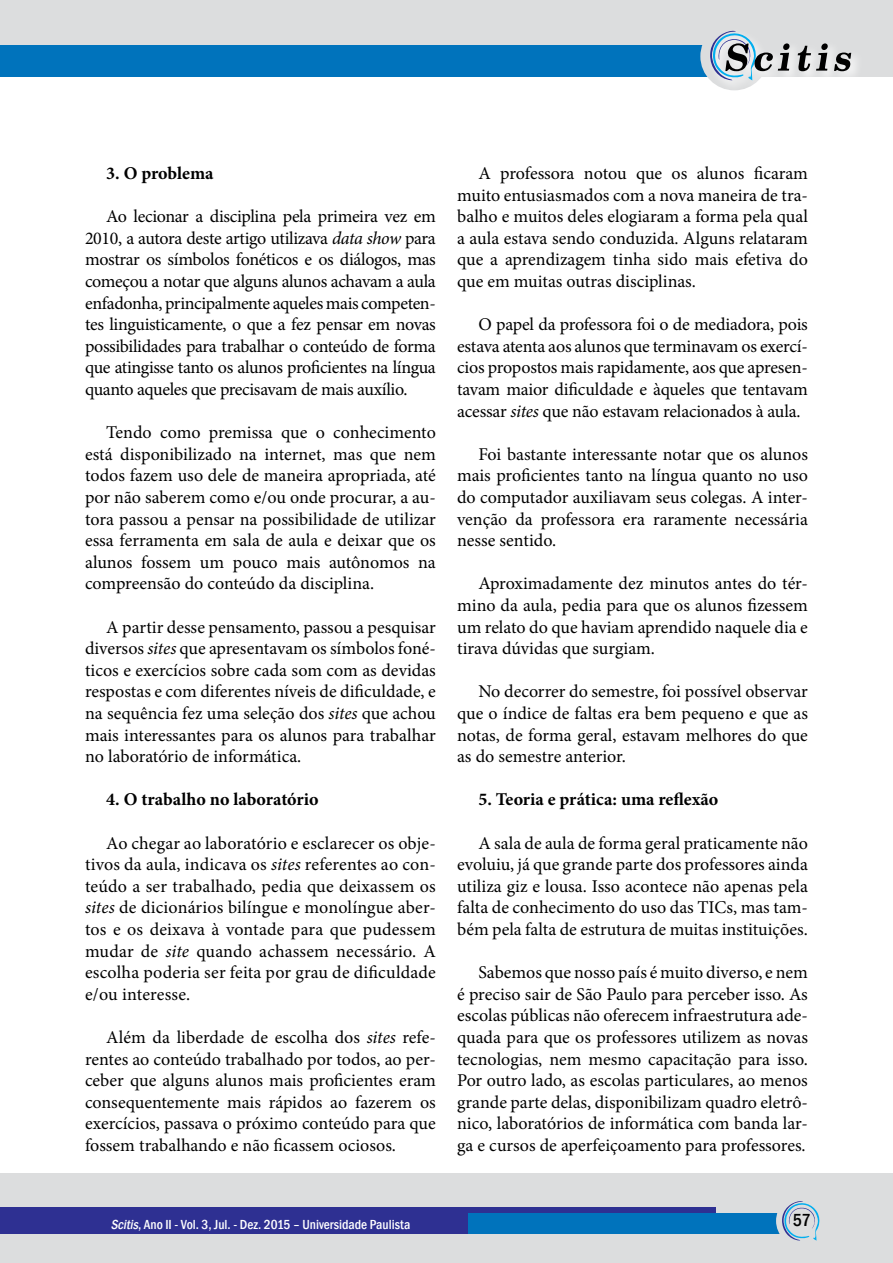
<style>
.page{position:relative;width:893px;height:1263px;background:#fff}
.page>*{position:absolute;margin:0;border:0;box-sizing:border-box;transform-origin:0 0}
.t1{font:18px/21.6px "Minion Pro";letter-spacing:-.005em;color:#000;text-align:justify}
.t2{font:700 18px "Minion Pro";color:#000}
.t3{font:500 condensed 18px "Franklin Gothic";color:#000}
.t4{font:500 condensed 13.5px "Franklin Gothic";color:#fff}
.s1{font-style:italic}
</style>
<div class="page">
<div style="left:0;top:0;width:893px;height:77px;background:#dcddde"></div>
<div style="left:0;top:45px;width:733px;height:32px;background:#0073bc"></div>
<div style="left:0;top:1174px;width:893px;height:89px;background:#dcddde"></div>
<div style="left:0;top:1208px;width:715px;height:26px;background:#2e3092"></div>
<div style="left:468px;top:1214px;width:312px;height:20px;background:#0073bc"></div>
<div style="left:700px;top:22px;width:68px;height:68px;background:#dcddde;border-radius:50%"></div>
<svg style="left:776px;top:1201px;width:44px;height:40px"></svg>
<div style="left:706px;top:27px;width:158px;height:66px;background:#fff;opacity:.75"></div>
<svg style="left:834px;top:53px;width:17px;height:18px"></svg>
<svg style="left:798px;top:43px;width:30px;height:28px"></svg>
<svg style="left:709px;top:30px;width:81px;height:50px"></svg>
<p class="t2" style="left:106px;top:160px;width:109px">3. O problema</p>
<p class="t1" style="left:85px;top:206px;width:352px;text-indent:21px">Ao lecionar a disciplina pela primeira vez em 2010, a autora deste artigo utilizava <span class="s1">data show</span> para mostrar os símbolos fonéticos e os diálogos, mas começou a notar que alguns alunos achavam a aula enfadonha, principalmente aqueles mais competen&shy;tes linguisticamente, o que a fez pensar em novas possibilidades para trabalhar o conteúdo de forma que atingisse tanto os alunos proficientes na língua quanto aqueles que precisavam de mais auxílio.</p>
<p class="t1" style="left:85px;top:422px;width:352px;text-indent:21px">Tendo como premissa que o conhecimento está disponibilizado na internet, mas que nem todos fazem uso dele de maneira apropriada, até por não saberem como e/ou onde procurar, a au&shy;tora passou a pensar na possibilidade de utilizar essa ferramenta em sala de aula e deixar que os alunos fossem um pouco mais autônomos na compreensão do conteúdo da disciplina.</p>
<p class="t1" style="left:85px;top:616px;width:352px;text-indent:21px">A partir desse pensamento, passou a pesquisar diversos <span class="s1">sites</span> que apresentavam os símbolos foné&shy;ticos e exercícios sobre cada som com as devidas respostas e com diferentes níveis de dificuldade, e na sequência fez uma seleção dos <span class="s1">sites</span> que achou mais interessantes para os alunos para trabalhar no laboratório de informática.</p>
<p class="t2" style="left:106px;top:787px;width:214px">4. O trabalho no laboratório</p>
<p class="t1" style="left:85px;top:832px;width:352px;text-indent:21px">Ao chegar ao laboratório e esclarecer os obje&shy;tivos da aula, indicava os <span class="s1">sites</span> referentes ao con&shy;teúdo a ser trabalhado, pedia que deixassem os <span class="s1">sites</span> de dicionários bilíngue e monolíngue aber&shy;tos e os deixava à vontade para que pudessem mudar de <span class="s1">site</span> quando achassem necessário. A escolha poderia ser feita por grau de dificuldade e/ou interesse.</p>
<p class="t1" style="left:85px;top:1026px;width:352px;text-indent:21px">Além da liberdade de escolha dos <span class="s1">sites</span> refe&shy;rentes ao conteúdo trabalhado por todos, ao per&shy;ceber que alguns alunos mais proficientes eram consequentemente mais rápidos ao fazerem os exercícios, passava o próximo conteúdo para que fossem trabalhando e não ficassem ociosos.</p>
<p class="t1" style="left:457px;top:162px;width:352px;text-indent:21px">A professora notou que os alunos ficaram muito entusiasmados com a nova maneira de tra&shy;balho e muitos deles elogiaram a forma pela qual a aula estava sendo conduzida. Alguns relataram que a aprendizagem tinha sido mais efetiva do que em muitas outras disciplinas.</p>
<p class="t1" style="left:457px;top:314px;width:352px;text-indent:21px">O papel da professora foi o de mediadora, pois estava atenta aos alunos que terminavam os exercí&shy;cios propostos mais rapidamente, aos que apresen&shy;tavam maior dificuldade e àqueles que tentavam acessar <span class="s1">sites</span> que não estavam relacionados à aula.</p>
<p class="t1" style="left:457px;top:443px;width:352px;text-indent:21px">Foi bastante interessante notar que os alunos mais proficientes tanto na língua quanto no uso do computador auxiliavam seus colegas. A inter&shy;venção da professora era raramente necessária nesse sentido.</p>
<p class="t1" style="left:457px;top:573px;width:352px;text-indent:21px">Aproximadamente dez minutos antes do tér&shy;mino da aula, pedia para que os alunos fizessem um relato do que haviam aprendido naquele dia e tirava dúvidas que surgiam.</p>
<p class="t1" style="left:457px;top:681px;width:352px;text-indent:21px">No decorrer do semestre, foi possível observar que o índice de faltas era bem pequeno e que as notas, de forma geral, estavam melhores do que as do semestre anterior.</p>
<p class="t2" style="left:478px;top:787px;width:241px">5. Teoria e prática: uma reflexão</p>
<p class="t1" style="left:457px;top:832px;width:352px;text-indent:21px">A sala de aula de forma geral praticamente não evoluiu, já que grande parte dos professores ainda utiliza giz e lousa. Isso acontece não apenas pela falta de conhecimento do uso das TICs, mas tam&shy;bém pela falta de estrutura de muitas instituições.</p>
<p class="t1" style="left:457px;top:962px;width:352px;text-indent:21px">Sabemos que nosso país é muito diverso, e nem é preciso sair de São Paulo para perceber isso. As escolas públicas não oferecem infraestrutura ade&shy;quada para que os professores utilizem as novas tecnologias, nem mesmo capacitação para isso.<br>Por outro lado, as escolas particulares, ao menos grande parte delas, disponibilizam quadro eletrô&shy;nico, laboratórios de informática com banda lar&shy;ga e cursos de aperfeiçoamento para professores.</p>
<p class="t4" style="left:111px;top:1215px;width:301px"><span class="s1">Scitis</span>, Ano II - Vol. 3, Jul. - Dez. 2015 – Universidade Paulista</p>
<p class="t3" style="left:793px;top:1208px;width:19px">57</p>
</div>
